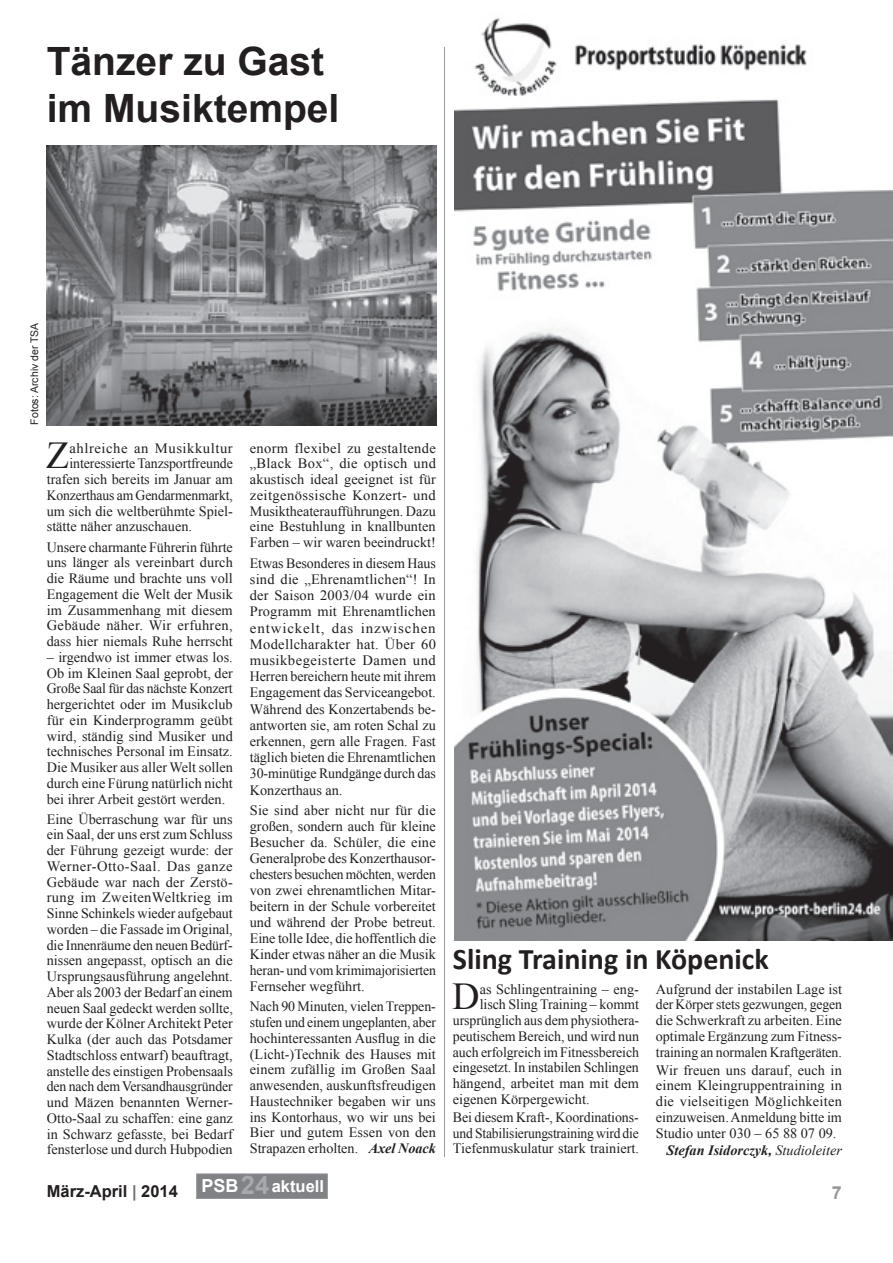
<style>
.page{position:relative;width:893px;height:1263px;background:#fff}
.page>*{position:absolute;margin:0;border:0;box-sizing:border-box;transform-origin:0 0}
.t1{font:700 39px/46.8px "Arial";color:#231f20}
.t2{font:38.1px "Times New Roman";color:#231f20}
.t3{font:700 30px "Calibri";color:#231f20}
.t4{font:700 18px "Arial";color:#939598}
.t5{font:700 16.5px "Arial";color:#231f20}
.t6{font:700 16.5px "Arial";color:#fff}
.t7{font:14.25px/15.8px "Times New Roman";color:#231f20;text-align:justify}
.t8{font:italic 700 14.25px "Times New Roman";color:#231f20}
.t9{font:14.25px "Times New Roman";color:#231f20;scale:.96 1}
.t10{font:14.25px "Times New Roman";letter-spacing:.035em;color:#231f20}
.t11{font:10.5px "Arial";color:#231f20}
.s1{font-weight:700;font-style:italic}
.s2{font-weight:400}
.s3{color:#6c6d70}
.s4{font-size:18px}
.s5{font-size:25.5px;color:#a8a9ad}
</style>
<div class="page">
<div style="left:196px;top:1173px;width:132px;height:26px;background:#808285;border:1px solid #939598"></div>
<hr style="left:444px;top:47px;width:1px;height:1110px;background:#9b9da0">
<img style="left:47px;top:146px;width:389px;height:280px">
<img style="left:455px;top:17px;width:438px;height:923px">
<h1 class="t1" style="left:47px;top:39px;width:294px">Tänzer zu Gast im Musiktempel</h1>
<p class="t11" style="left:28px;top:425px;width:103px;rotate:-90deg">Fotos: Archiv der TSA</p>
<h2 class="t2" style="left:46px;top:430px;width:25px">Z</h2>
<p class="t10" style="left:70px;top:438px;width:165px">ahlreiche an Musikkultur</p>
<p class="t7" style="left:70px;top:456px;width:165px">interessierte Tanzsportfreunde</p>
<p class="t7" style="left:47px;top:471px;width:187px">trafen sich bereits im Januar am</p>
<p class="t9" style="left:47px;top:486px;width:195px">Konzerthaus am Gendarmenmarkt,</p>
<p class="t7" style="left:47px;top:503px;width:188px">um sich die weltberühmte Spiel-</p>
<p class="t7" style="left:47px;top:519px;width:147px">stätte näher anzuschauen.</p>
<p class="t7" style="left:47px;top:539px;width:188px">Unsere charmante Führerin führte uns länger als vereinbart durch die Räume und brachte uns voll Engagement die Welt der Musik im Zusammenhang mit diesem Gebäude näher. Wir erfuhren, dass hier niemals Ruhe herrscht</p>
<p class="t7" style="left:47px;top:649px;width:188px">– irgendwo ist immer etwas los.<br>Ob im Kleinen Saal geprobt, der Große Saal für das nächste Konzert hergerichtet oder im Musikclub für ein Kinderprogramm geübt wird, ständig sind Musiker und technisches Personal im Einsatz.<br>Die Musiker aus aller Welt sollen durch eine Fürung natürlich nicht bei ihrer Arbeit gestört werden.</p>
<p class="t7" style="left:47px;top:811px;width:188px">Eine Überraschung war für uns ein Saal, der uns erst zum Schluss der Führung gezeigt wurde: der Werner-Otto-Saal. Das ganze Gebäude war nach der Zerstö&shy;rung im ZweitenWeltkrieg im Sinne Schinkels wieder aufgebaut worden – die Fassade im Original, die Innenräume den neuen Bedürf&shy;nissen angepasst, optisch an die Ursprungsausführung angelehnt.<br>Aber als 2003 der Bedarf an einem neuen Saal gedeckt werden sollte, wurde der Kölner Architekt Peter Kulka (der auch das Potsdamer Stadtschloss entwarf) beauftragt, anstelle des einstigen Probensaals den nach dem Versandhausgründer und Mäzen benannten Werner-Otto-Saal zu schaffen: eine ganz in Schwarz gefasste, bei Bedarf fensterlose und durch Hubpodien</p>
<p class="t7" style="left:250px;top:440px;width:188px">enorm flexibel zu gestaltende „Black Box“, die optisch und akustisch ideal geeignet ist für zeitgenössische Konzert- und Musiktheateraufführungen. Dazu eine Bestuhlung in knallbunten Farben – wir waren beeindruckt!</p>
<p class="t7" style="left:250px;top:555px;width:188px;line-height:16.2px">Etwas Besonderes in diesem Haus sind die „Ehrenamtlichen“! In der Saison 2003/04 wurde ein Programm mit Ehrenamtlichen entwickelt, das inzwischen Modellcharakter hat. Über 60 musikbegeisterte Damen und Herren bereichern heute mit ihrem Engagement das Serviceangebot.<br>Während des Konzertabends be&shy;antworten sie, am roten Schal zu erkennen, gern alle Fragen. Fast täglich bieten die Ehrenamtlichen 30-minütige Rundgänge durch das Konzerthaus an.</p>
<p class="t7" style="left:250px;top:802px;width:188px">Sie sind aber nicht nur für die großen, sondern auch für kleine Besucher da. Schüler, die eine Generalprobe des Konzerthausor&shy;chesters besuchen möchten, werden von zwei ehrenamtlichen Mitar&shy;beitern in der Schule vorbereitet und während der Probe betreut.<br>Eine tolle Idee, die hoffentlich die Kinder etwas näher an die Musik heran- und vom krimimajorisierten Fernseher wegführt.</p>
<p class="t7" style="left:250px;top:998px;width:188px">Nach 90 Minuten, vielen Treppen&shy;stufen und einem ungeplanten, aber hochinteressanten Ausflug in die (Licht-)Technik des Hauses mit einem zufällig im Großen Saal anwesenden, auskunftsfreudigen Haustechniker begaben wir uns ins Kontorhaus, wo wir uns bei Bier und gutem Essen von den Strapazen erholten. <span class="s1">Axel Noack</span></p>
<h3 class="t3" style="left:453px;top:939px;width:317px">Sling Training in Köpenick</h3>
<h2 class="t2" style="left:452px;top:971px;width:29px">D</h2>
<p class="t7" style="left:480px;top:981px;width:161px">as Schlingentraining – eng-</p>
<p class="t7" style="left:656px;top:981px;width:188px">Aufgrund der instabilen Lage ist der Körper stets gezwungen, gegen die Schwerkraft zu arbeiten. Eine optimale Ergänzung zum Fitness&shy;training an normalen Kraftgeräten.</p>
<p class="t7" style="left:656px;top:1062px;width:187px">Wir freuen uns darauf, euch in einem Kleingruppentraining in die vielseitigen Möglichkeiten einzuweisen. Anmeldung bitte im Studio unter 030 – 65 88 07 09.</p>
<p class="t8" style="left:667px;top:1140px;width:177px">Stefan Isidorczyk, <span class="s2">Studioleiter</span></p>
<p class="t7" style="left:480px;top:996px;width:161px">lisch Sling Training – kommt</p>
<p class="t7" style="left:453px;top:1012px;width:188px">ursprünglich aus dem physiothera-</p>
<p class="t7" style="left:453px;top:1028px;width:188px">peutischem Bereich, und wird nun</p>
<p class="t7" style="left:453px;top:1044px;width:188px">auch erfolgreich im Fitnessbereich</p>
<p class="t7" style="left:453px;top:1059px;width:187px">eingesetzt. In instabilen Schlingen</p>
<p class="t7" style="left:453px;top:1075px;width:188px">hängend, arbeitet man mit dem</p>
<p class="t7" style="left:453px;top:1091px;width:138px">eigenen Körpergewicht.</p>
<p class="t7" style="left:453px;top:1109px;width:188px">Bei diesem Kraft-, Koordinations&shy;und Stabilisierungstraining wird die Tiefenmuskulatur stark trainiert.</p>
<p class="t5" style="left:47px;top:1180px;width:133px">März-April <span class="s3">|</span> 2014</p>
<p class="t6" style="left:202px;top:1175px;width:124px"><span class="s4">PSB</span><span class="s5">24</span>aktuell</p>
<p class="t4" style="left:832px;top:1181px;width:12px">7</p>
</div>
